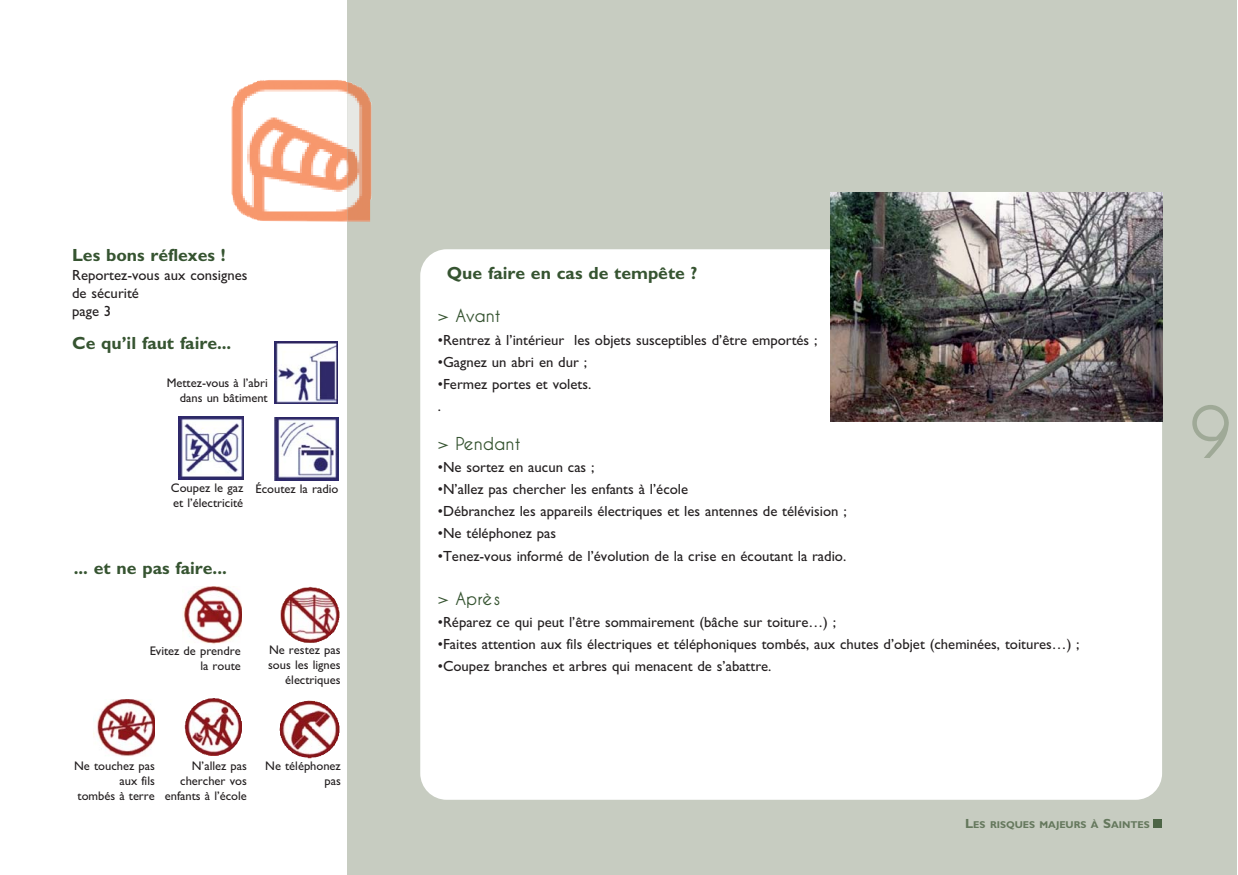
<style>
.page{position:relative;width:1238px;height:875px;background:#fff}
.page>*{position:absolute;margin:0;border:0;box-sizing:border-box;transform-origin:0 0}
.t1{font:700 17.7px "M Gill Sans";color:#365431}
.t2{font:700 17.7px "Caviar Dreams";color:#365431}
.t3{font:14.7px/17.7px "M Gill Sans";color:#231f20}
.t4{font:12.45px/15px "M Gill Sans";color:#231f20;text-align:right}
.t5{font:700 9.9px "M Gill Sans";color:#65785d}
.s1{font-size:13.2px}
</style>
<div class="page">
<div style="left:347px;top:0;width:890px;height:874px;background:#c7ccc1"></div>
<div style="left:1153px;top:818px;width:8px;height:9px;background:#4d6546"></div>
<div style="left:420px;top:249px;width:742px;height:550px;background:#fff;border-radius:26px"></div>
<img style="left:231px;top:80px;width:116px;height:141px">
<img style="left:347px;top:82px;width:24px;height:139px">
<img style="left:831px;top:193px;width:331px;height:228px">
<img style="left:275px;top:342px;width:63px;height:61px">
<img style="left:274px;top:417px;width:64px;height:63px">
<img style="left:179px;top:416px;width:64px;height:63px">
<img style="left:279px;top:700px;width:60px;height:58px">
<img style="left:182px;top:586px;width:59px;height:58px">
<img style="left:280px;top:587px;width:59px;height:56px">
<img style="left:93px;top:699px;width:62px;height:56px">
<img style="left:185px;top:698px;width:57px;height:57px">
<svg style="left:1192px;top:405px;width:37px;height:53px"></svg>
<p class="t1" style="left:72px;top:249px;width:155px">Les bons réflexes !</p>
<p class="t3" style="left:72px;top:268px;width:177px">Reportez-vous aux consignes de sécurité<br>page 3</p>
<p class="t1" style="left:72px;top:337px;width:161px">Ce qu’il faut faire...</p>
<p class="t4" style="left:167px;top:376px;width:103px">Mettez-vous à l’abri dans un bâtiment</p>
<p class="t4" style="left:171px;top:482px;width:74px;text-align:left">Coupez le gaz et l’électricité</p>
<p class="t4" style="left:255px;top:482px;width:84px">Écoutez la radio</p>
<p class="t1" style="left:74px;top:561px;width:155px">... et ne pas faire...</p>
<p class="t4" style="left:150px;top:644px;width:93px">Evitez de prendre la route</p>
<p class="t4" style="left:268px;top:643px;width:74px">Ne restez pas sous les lignes électriques</p>
<p class="t4" style="left:74px;top:759px;width:82px">Ne touchez pas aux fils<br>tombés à terre</p>
<p class="t4" style="left:165px;top:759px;width:84px">N’allez pas chercher vos enfants à l’école</p>
<p class="t4" style="left:265px;top:759px;width:77px">Ne téléphonez pas</p>
<p class="t1" style="left:447px;top:267px;width:252px">Que faire en cas de tempête ?</p>
<p class="t2" style="left:438px;top:309px;width:64px">&gt; Avant</p>
<p class="t3" style="left:438px;top:333px;width:381px">•Rentrez à l’intérieur les objets susceptibles d’être emportés ;</p>
<p class="t3" style="left:438px;top:354px;width:151px">•Gagnez un abri en dur ;</p>
<p class="t3" style="left:438px;top:374px;width:155px;line-height:21.8px">•Fermez portes et volets. .</p>
<p class="t2" style="left:438px;top:437px;width:84px">&gt; Pendant</p>
<p class="t3" style="left:438px;top:460px;width:158px">•Ne sortez en aucun cas ;</p>
<p class="t3" style="left:438px;top:482px;width:252px">•N’allez pas chercher les enfants à l’école</p>
<p class="t3" style="left:438px;top:504px;width:410px">•Débranchez les appareils électriques et les antennes de télévision ;</p>
<p class="t3" style="left:438px;top:526px;width:120px">•Ne téléphonez pas</p>
<p class="t3" style="left:438px;top:548px;width:410px">•Tenez-vous informé de l’évolution de la crise en écoutant la radio.</p>
<p class="t2" style="left:438px;top:591px;width:64px">&gt; Après</p>
<p class="t3" style="left:438px;top:614px;width:400px">•Réparez ce qui peut l’être sommairement (bâche sur toiture…) ;</p>
<p class="t3" style="left:438px;top:636px;width:643px">•Faites attention aux fils électriques et téléphoniques tombés, aux chutes d’objet (cheminées, toitures…) ;</p>
<p class="t3" style="left:438px;top:658px;width:335px">•Coupez branches et arbres qui menacent de s’abattre.</p>
<p class="t5" style="left:965px;top:821px;width:186px"><span class="s1">L</span>ES RISQUES MAJEURS À <span class="s1">S</span>AINTES</p>
</div>
